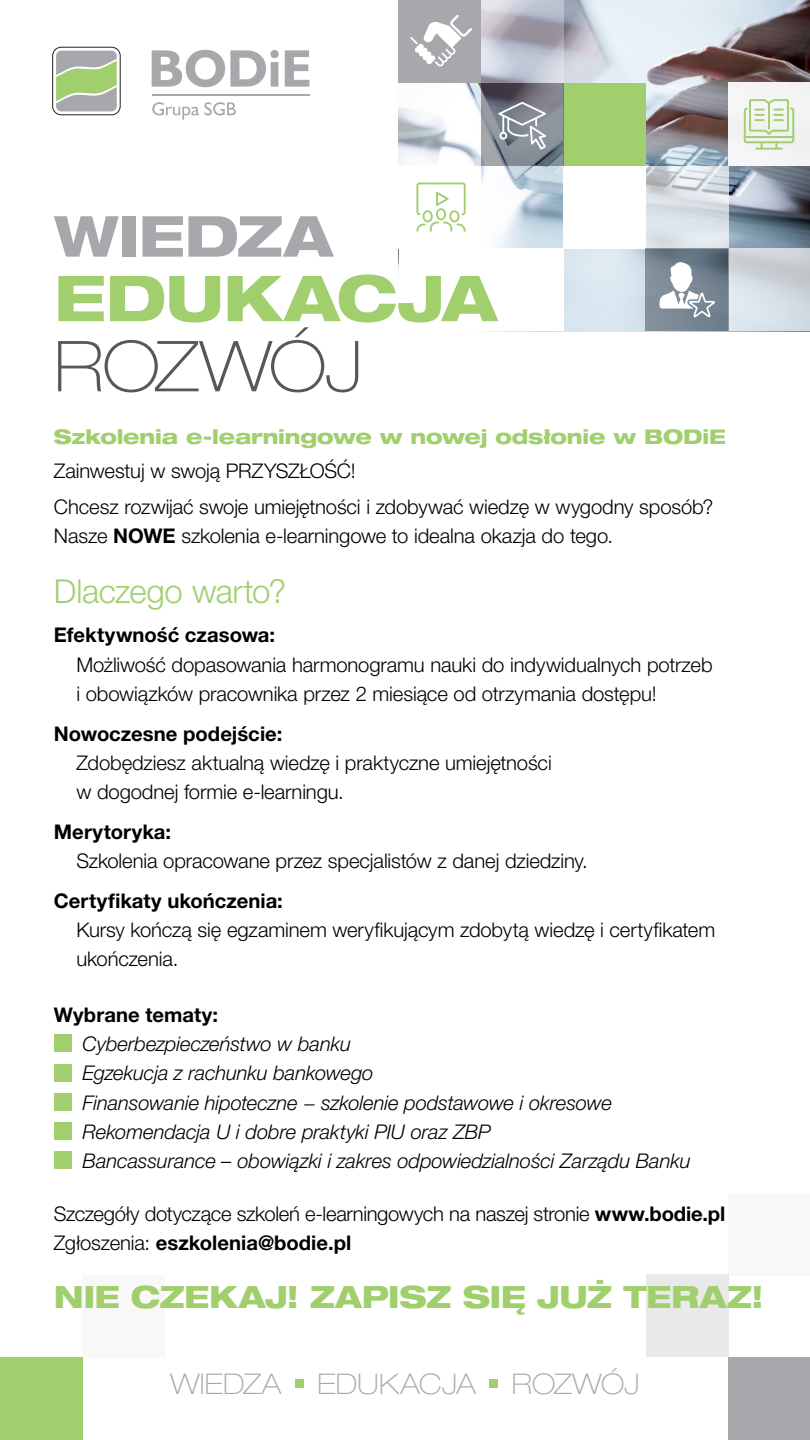
<style>
.page{position:relative;width:810px;height:1440px;background:#fff}
.page>*{position:absolute;margin:0;border:0;box-sizing:border-box;transform-origin:0 0}
.t1{font:100 expanded 70.35px "Helvetica Neue LT Pro";letter-spacing:-.025em;color:#575756}
.t2{font:800 expanded 63.38px "Helvetica Neue LT Pro";letter-spacing:-.015em;color:#a1cf6e}
.t3{font:800 expanded 56.55px "Helvetica Neue LT Pro";letter-spacing:-.02em;color:#a6a8ab}
.t4{font:300 33px "Helvetica Neue LT Pro";letter-spacing:-.01em;color:#a1cf6e}
.t5{font:800 expanded 30.75px "Helvetica Neue LT Pro";letter-spacing:-.015em;color:#a1cf6e}
.t6{font:100 expanded 28.5px "Helvetica Neue LT Pro";color:#a6a8ab}
.t7{font:300 20.25px/29.2px "Helvetica Neue LT Pro";letter-spacing:-.005em;color:#000}
.t8{font:italic 300 20.25px/29.2px "Helvetica Neue LT Pro";letter-spacing:-.005em;color:#000}
.t9{font:700 20.25px "Helvetica Neue LT Pro";color:#000}
.t10{font:800 expanded 20.25px "Helvetica Neue LT Pro";letter-spacing:-.01em;color:#a1cf6e}
.s1{font-weight:700}
</style>
<div class="page">
<img style="left:399px;top:0;width:411px;height:331px">
<div style="left:563px;top:83px;width:83px;height:83px;background:#a1cf6e"></div>
<div style="left:0;top:1357px;width:82px;height:83px;background:#a1cf6e"></div>
<svg style="left:481px;top:0;width:82px;height:83px;background:#bbbdc8"></svg>
<div style="left:399px;top:0;width:82px;height:83px;background:#a6a8ab"></div>
<svg style="left:481px;top:83px;width:82px;height:83px;background:#787c85"></svg>
<div style="left:729px;top:1357px;width:81px;height:83px;background:#a6a8ab"></div>
<div style="left:647px;top:1274px;width:82px;height:83px;background:#e9e9ea"></div>
<div style="left:728px;top:1193px;width:82px;height:82px;background:#f8f8f8"></div>
<div style="left:82px;top:1275px;width:82px;height:83px;background:#f8f8f8"></div>
<div style="left:563px;top:166px;width:83px;height:82px;background:#fff"></div>
<div style="left:399px;top:248px;width:164px;height:83px;background:#fff"></div>
<div style="left:728px;top:82px;width:82px;height:84px;background:#f4f4f4"></div>
<div style="left:399px;top:166px;width:82px;height:82px;background:#fff"></div>
<svg style="left:646px;top:166px;width:83px;height:82px;background:#d7dde3"></svg>
<svg style="left:729px;top:248px;width:81px;height:83px;background:#d2d9e0"></svg>
<svg style="left:646px;top:248px;width:83px;height:83px;background:#71808c"></svg>
<svg style="left:53px;top:47px;width:67px;height:68px"></svg>
<div style="left:52px;top:47px;width:69px;height:68px;border:1px solid #231f20;border-radius:8px"></div>
<svg style="left:56px;top:51px;width:61px;height:60px;background:#aabe98"></svg>
<svg style="left:152px;top:50px;width:157px;height:37px"></svg>
<svg style="left:152px;top:102px;width:47px;height:18px"></svg>
<svg style="left:205px;top:102px;width:31px;height:14px"></svg>
<hr style="left:152px;top:94px;width:157px;height:1px;background:#a6a8ab">
<svg style="left:498px;top:102px;width:48px;height:48px;background:#989da6"></svg>
<svg style="left:744px;top:99px;width:50px;height:51px"></svg>
<hr style="left:744px;top:136px;width:50px;height:2px;background:#a1cf6e">
<svg style="left:416px;top:182px;width:50px;height:50px"></svg>
<svg style="left:659px;top:262px;width:56px;height:56px"></svg>
<svg style="left:410px;top:15px;width:62px;height:51px"></svg>
<div style="left:295px;top:1379px;width:9px;height:9px;background:#a1cf6e"></div>
<div style="left:489px;top:1379px;width:9px;height:9px;background:#a1cf6e"></div>
<div style="left:54px;top:1034px;width:17px;height:18px;background:#a1cf6e"></div>
<div style="left:54px;top:1064px;width:17px;height:17px;background:#a1cf6e"></div>
<div style="left:54px;top:1093px;width:17px;height:18px;background:#a1cf6e"></div>
<div style="left:54px;top:1122px;width:17px;height:18px;background:#a1cf6e"></div>
<div style="left:54px;top:1151px;width:17px;height:18px;background:#a1cf6e"></div>
<h3 class="t3" style="left:54px;top:200px;width:280px">WIEDZA</h3>
<h2 class="t2" style="left:54px;top:258px;width:444px">EDUKACJA</h2>
<h1 class="t1" style="left:54px;top:324px;width:310px">ROZWÓJ</h1>
<p class="t10" style="left:54px;top:423px;width:673px">Szkolenia e-learningowe w nowej odsłonie w BODiE</p>
<p class="t7" style="left:54px;top:452px;width:661px;line-height:36px">Zainwestuj w swoją PRZYSZŁOŚĆ!<br>Chcesz rozwijać swoje umiejętności i zdobywać wiedzę w wygodny sposób?</p>
<p class="t7" style="left:54px;top:521px;width:561px">Nasze <span class="s1">NOWE</span> szkolenia e-learningowe to idealna okazja do tego.</p>
<h3 class="t4" style="left:54px;top:571px;width:234px">Dlaczego warto?</h3>
<p class="t9" style="left:54px;top:623px;width:223px">Efektywność czasowa:</p>
<p class="t7" style="left:76px;top:649px;width:638px">Możliwość dopasowania harmonogramu nauki do indywidualnych potrzeb i obowiązków pracownika przez 2 miesiące od otrzymania dostępu!</p>
<p class="t9" style="left:54px;top:721px;width:230px">Nowoczesne podejście:</p>
<p class="t7" style="left:76px;top:748px;width:477px">Zdobędziesz aktualną wiedzę i praktyczne umiejętności w dogodnej formie e-learningu.</p>
<p class="t9" style="left:54px;top:819px;width:119px">Merytoryka:</p>
<p class="t7" style="left:76px;top:846px;width:513px">Szkolenia opracowane przez specjalistów z danej dziedziny.</p>
<p class="t9" style="left:54px;top:888px;width:231px">Certyfikaty ukończenia:</p>
<p class="t7" style="left:76px;top:915px;width:640px">Kursy kończą się egzaminem weryfikującym zdobytą wiedzę i certyfikatem ukończenia.</p>
<p class="t9" style="left:54px;top:1002px;width:166px">Wybrane tematy:</p>
<p class="t8" style="left:83px;top:1029px;width:610px">Cyberbezpieczeństwo w banku<br>Egzekucja z rachunku bankowego<br>Finansowanie hipoteczne − szkolenie podstawowe i okresowe Rekomendacja U i dobre praktyki PIU oraz ZBP<br>Bancassurance – obowiązki i zakres odpowiedzialności Zarządu Banku</p>
<p class="t7" style="left:54px;top:1198px;width:673px">Szczegóły dotyczące szkoleń e-learningowych na naszej stronie <span class="s1">www.bodie.pl<br></span>Zgłoszenia: <span class="s1">eszkolenia@bodie.pl</span></p>
<h3 class="t5" style="left:54px;top:1277px;width:711px">NIE CZEKAJ! ZAPISZ SIĘ JUŻ TERAZ!</h3>
<h3 class="t6" style="left:170px;top:1367px;width:113px">WIEDZA</h3>
<h3 class="t6" style="left:318px;top:1367px;width:160px">EDUKACJA</h3>
<h3 class="t6" style="left:512px;top:1367px;width:129px">ROZWÓJ</h3>
</div>
